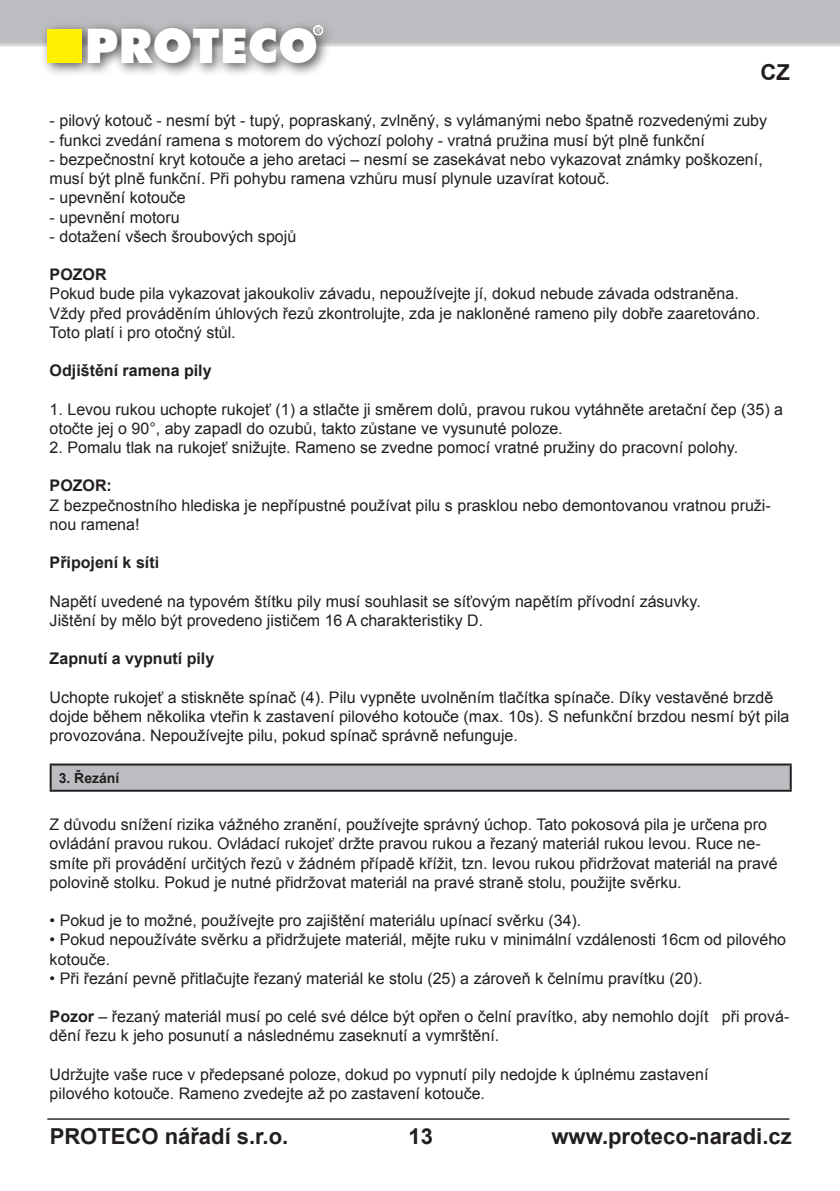
<style>
.page{position:relative;width:840px;height:1191px;background:#fff}
.page>*{position:absolute;margin:0;border:0;box-sizing:border-box;transform-origin:0 0}
.t1{font:900 47.6px "Futura BT";color:#fff}
.t2{font:700 22px "Arial";color:#231f20}
.t3{font:16px/19.2px "Arial";color:#231f20}
.t4{font:700 16px "Arial";color:#231f20}
.t5{font:700 14px "Arial";color:#231f20}
.s1{font-weight:700}
</style>
<div class="page">
<div style="left:0;top:0;width:839px;height:46px;background:#bcbdc0"></div>
<hr style="left:47px;top:1118px;width:742px;height:1px;background:#231f20">
<div style="left:40px;top:19px;width:296px;height:59px;background:#231f20;opacity:.75"></div>
<div style="left:47px;top:29px;width:34px;height:34px;background:#fff101"></div>
<svg style="left:313px;top:25px;width:10px;height:10px"></svg>
<div style="left:51px;top:764px;width:739px;height:26px;background:#bcbdc0"></div>
<hr style="left:50px;top:763px;width:741px;height:2px;background:#231f20">
<hr style="left:50px;top:765px;width:2px;height:24px;background:#231f20">
<hr style="left:789px;top:765px;width:2px;height:24px;background:#231f20">
<hr style="left:50px;top:789px;width:741px;height:2px;background:#231f20">
<h1 class="t1" style="left:85px;top:17px;width:235px">PROTECO</h1>
<h2 class="t2" style="left:760px;top:57px;width:31px">CZ</h2>
<p class="t3" style="left:50px;top:111px;width:718px">- pilový kotouč - nesmí být - tupý, popraskaný, zvlněný, s vylámanými nebo špatně rozvedenými zuby</p>
<p class="t3" style="left:50px;top:131px;width:656px">- funkci zvedání ramena s motorem do výchozí polohy - vratná pružina musí být plně funkční</p>
<p class="t3" style="left:50px;top:150px;width:714px">- bezpečnostní kryt kotouče a jeho aretaci – nesmí se zasekávat nebo vykazovat známky poškození, musí být plně funkční. Při pohybu ramena vzhůru musí plynule uzavírat kotouč.</p>
<p class="t3" style="left:50px;top:188px;width:138px">- upevnění kotouče</p>
<p class="t3" style="left:50px;top:207px;width:131px">- upevnění motoru</p>
<p class="t3" style="left:50px;top:227px;width:248px">- dotažení všech šroubových spojů</p>
<p class="t4" style="left:50px;top:264px;width:58px">POZOR</p>
<p class="t3" style="left:50px;top:284px;width:711px">Pokud bude pila vykazovat jakoukoliv závadu, nepoužívejte jí, dokud nebude závada odstraněna.<br>Vždy před prováděním úhlových řezů zkontrolujte, zda je nakloněné rameno pily dobře zaaretováno.<br>Toto platí i pro otočný stůl.</p>
<p class="t4" style="left:50px;top:360px;width:163px">Odjištění ramena pily</p>
<p class="t3" style="left:50px;top:399px;width:734px">1. Levou rukou uchopte rukojeť (1) a stlačte ji směrem dolů, pravou rukou vytáhněte aretační čep (35) a otočte jej o 90°, aby zapadl do ozubů, takto zůstane ve vysunuté poloze.</p>
<p class="t3" style="left:50px;top:438px;width:689px">2. Pomalu tlak na rukojeť snižujte. Rameno se zvedne pomocí vratné pružiny do pracovní polohy.</p>
<p class="t4" style="left:50px;top:475px;width:64px">POZOR:</p>
<p class="t3" style="left:50px;top:495px;width:722px">Z bezpečnostního hlediska je nepřípustné používat pilu s prasklou nebo demontovanou vratnou pruži&shy;nou ramena!</p>
<p class="t4" style="left:50px;top:552px;width:111px">Připojení k síti</p>
<p class="t3" style="left:50px;top:591px;width:652px">Napětí uvedené na typovém štítku pily musí souhlasit se síťovým napětím přívodní zásuvky.<br>Jištění by mělo být provedeno jističem 16 A charakteristiky D.</p>
<p class="t4" style="left:50px;top:648px;width:166px">Zapnutí a vypnutí pily</p>
<p class="t3" style="left:50px;top:687px;width:741px">Uchopte rukojeť a stiskněte spínač (4). Pilu vypněte uvolněním tlačítka spínače. Díky vestavěné brzdě dojde během několika vteřin k zastavení pilového kotouče (max. 10s). S nefunkční brzdou nesmí být pila provozována. Nepoužívejte pilu, pokud spínač správně nefunguje.</p>
<p class="t5" style="left:59px;top:768px;width:62px">3. Řezání</p>
<p class="t3" style="left:50px;top:815px;width:729px">Z důvodu snížení rizika vážného zranění, používejte správný úchop. Tato pokosová pila je určena pro ovládání pravou rukou. Ovládací rukojeť držte pravou rukou a řezaný materiál rukou levou. Ruce ne&shy;smíte při provádění určitých řezů v žádném případě křížit, tzn. levou rukou přidržovat materiál na pravé polovině stolku. Pokud je nutné přidržovat materiál na pravé straně stolu, použijte svěrku.</p>
<p class="t3" style="left:50px;top:911px;width:533px">• Pokud je to možné, používejte pro zajištění materiálu upínací svěrku (34).</p>
<p class="t3" style="left:50px;top:930px;width:737px">• Pokud nepoužíváte svěrku a přidržujete materiál, mějte ruku v minimální vzdálenosti 16cm od pilového kotouče.</p>
<p class="t3" style="left:50px;top:968px;width:654px">• Při řezání pevně přitlačujte řezaný materiál ke stolu (25) a zároveň k čelnímu pravítku (20).</p>
<p class="t3" style="left:50px;top:1007px;width:741px"><span class="s1">Pozor</span> – řezaný materiál musí po celé své délce být opřen o čelní pravítko, aby nemohlo dojít při prová&shy;dění řezu k jeho posunutí a následnému zaseknutí a vymrštění.</p>
<p class="t3" style="left:50px;top:1064px;width:660px">Udržujte vaše ruce v předepsané poloze, dokud po vypnutí pily nedojde k úplnému zastavení pilového kotouče. Rameno zvedejte až po zastavení kotouče.</p>
<h2 class="t2" style="left:50px;top:1122px;width:240px">PROTECO nářadí s.r.o.</h2>
<h2 class="t2" style="left:408px;top:1122px;width:26px">13</h2>
<h2 class="t2" style="left:551px;top:1122px;width:241px">www.proteco-naradi.cz</h2>
</div>
